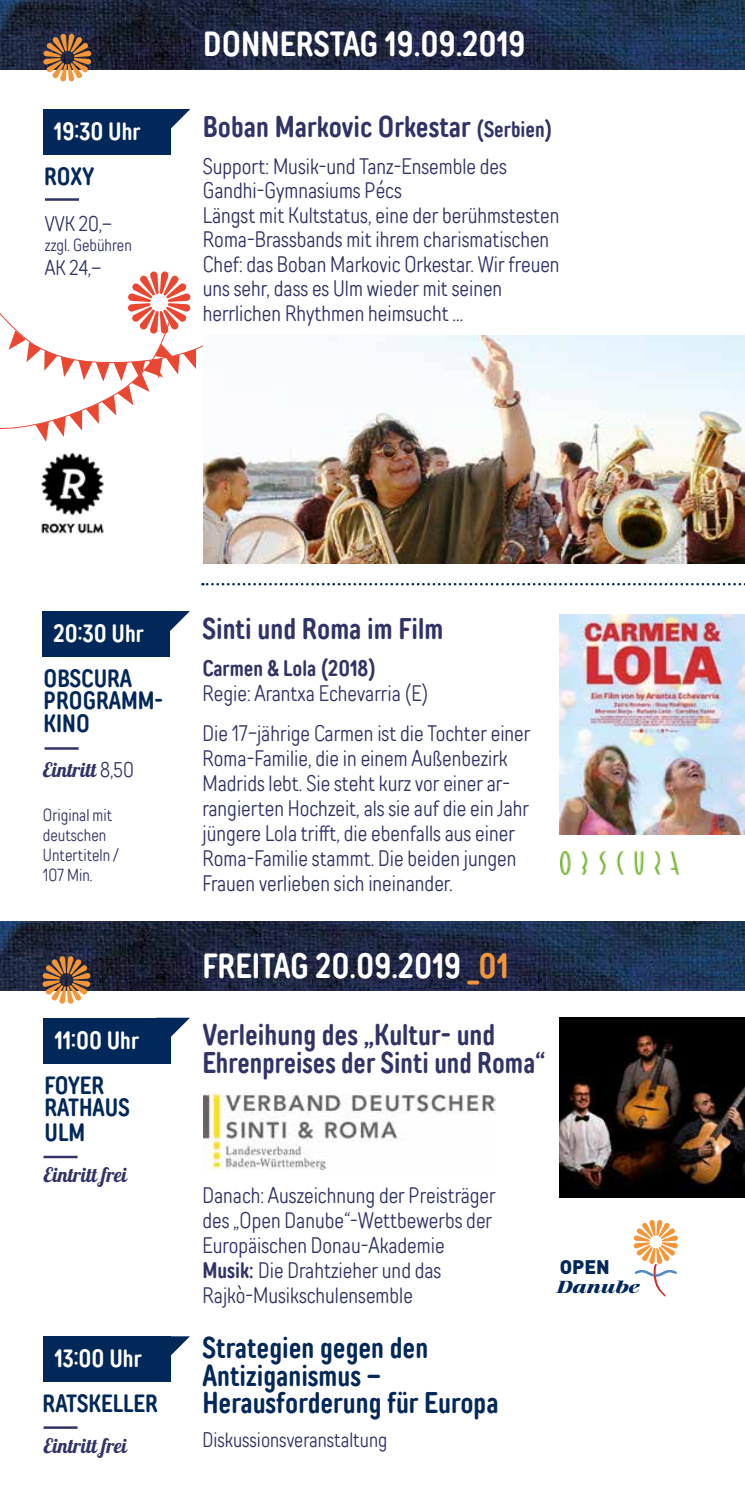
<style>
.page{position:relative;width:745px;height:1489px;background:#fff}
.page>*{position:absolute;margin:0;border:0;box-sizing:border-box;transform-origin:0 0}
.t1{font:35px "TT Rounds Neue Com D Bold";color:#fff}
.t2{font:30px/27.5px "TT Rounds Neue Com D Bold";color:#313366}
.t3{font:30px/27.5px "TT Rounds Neue Com D Bold";color:#022859}
.t4{font:25px/22.5px "TT Rounds Neue Com D Bold";color:#022859}
.t5{font:25px "TT Rounds Neue Com D Bold";color:#fff}
.t6{font:300 22.5px/25px "TT Rounds Neue Comp";color:#313366}
.t7{font:22.5px "TT Rounds Neue Com D Bold";color:#313366}
.t8{font:300 21.25px "TT Rounds Neue Comp";color:#313366}
.t9{font:20px "Lobster 1.4";color:#313366}
.t10{font:900 19.5px "DIN";color:#022859}
.t11{font:300 17.5px/20px "TT Rounds Neue Comp";color:#313366}
.t12{font:italic 700 17.25px "Walbaum 18 pt";color:#022859}
.s1{font-size:22.5px}
.s2{font-family:"TT Rounds Neue Comp";font-weight:300;font-size:21.25px}
.s3{color:#f49638}
.s4{font-family:"TT Rounds Neue Com D Bold";font-weight:400}
</style>
<div class="page">
<img style="left:0;top:921px;width:744px;height:69px">
<img style="left:0;top:0;width:744px;height:69px">
<svg style="left:42px;top:955px;width:49px;height:48px;background:#a07858"></svg>
<svg style="left:43px;top:33px;width:49px;height:49px;background:#a17a5a"></svg>
<div style="left:43px;top:1017px;width:128px;height:46px;background:#022859"></div>
<svg style="left:156px;top:1017px;width:34px;height:20px"></svg>
<svg style="left:202px;top:583px;width:543px;height:2px"></svg>
<div style="left:43px;top:1336px;width:128px;height:45px;background:#022859"></div>
<svg style="left:171px;top:1336px;width:19px;height:19px"></svg>
<img style="left:559px;top:614px;width:185px;height:220px">
<div style="left:43px;top:611px;width:127px;height:45px;background:#022859"></div>
<svg style="left:170px;top:611px;width:20px;height:20px"></svg>
<hr style="left:44px;top:747px;width:35px;height:2px;background:#313366">
<img style="left:559px;top:1017px;width:184px;height:180px">
<div style="left:43px;top:109px;width:127px;height:46px;background:#022859"></div>
<svg style="left:170px;top:109px;width:20px;height:34px"></svg>
<hr style="left:45px;top:198px;width:34px;height:3px;background:#313366">
<img style="left:560px;top:851px;width:117px;height:23px">
<svg style="left:0;top:271px;width:203px;height:171px"></svg>
<hr style="left:43px;top:1155px;width:34px;height:3px;background:#313366">
<hr style="left:43px;top:1426px;width:34px;height:2px;background:#313366">
<img style="left:203px;top:335px;width:540px;height:229px">
<svg style="left:633px;top:1220px;width:45px;height:76px"></svg>
<img style="left:203px;top:1094px;width:292px;height:75px">
<img style="left:41px;top:452px;width:63px;height:82px">
<p class="t5" style="left:54px;top:115px;width:88px">19:30 Uhr</p>
<p class="t4" style="left:44px;top:165px;width:51px">ROXY</p>
<p class="t8" style="left:45px;top:210px;width:63px">VVK 20,--</p>
<p class="t11" style="left:45px;top:235px;width:88px">zzgl. Gebühren</p>
<p class="t8" style="left:45px;top:254px;width:52px">AK 24,--</p>
<h1 class="t1" style="left:203px;top:21px;width:323px">DONNERSTAG 19.09.2019</h1>
<h2 class="t2" style="left:203px;top:112px;width:351px">Boban Markovic Orkestar <span class="s1">(Serbien)</span></h2>
<p class="t6" style="left:203px;top:153px;width:358px">Support: Musik-und Tanz-Ensemble des Gandhi-Gymnasiums Pécs<br>Längst mit Kultstatus, eine der berühmstesten Roma-Brassbands mit ihrem charismatischen Chef: das Boban Markovic Orkestar. Wir freuen uns sehr, dass es Ulm wieder mit seinen herrlichen Rhythmen heimsucht ...</p>
<p class="t5" style="left:54px;top:617px;width:92px">20:30 Uhr</p>
<p class="t4" style="left:44px;top:667px;width:121px">OBSCURA<br>PROGRAMM-<br>KINO</p>
<p class="t9" style="left:43px;top:756px;width:92px">Eintritt <span class="s2">8,50</span></p>
<p class="t11" style="left:43px;top:804px;width:77px">Original mit deutschen<br>Untertiteln /<br>107 Min.</p>
<p class="t5" style="left:54px;top:1023px;width:86px">11:00 Uhr</p>
<p class="t4" style="left:44px;top:1073px;width:87px">FOYER<br>RATHAUS</p>
<p class="t4" style="left:44px;top:1121px;width:42px">ULM</p>
<p class="t9" style="left:43px;top:1161px;width:85px">Eintritt frei</p>
<p class="t5" style="left:54px;top:1342px;width:89px">13:00 Uhr</p>
<p class="t4" style="left:43px;top:1391px;width:117px">RATSKELLER</p>
<p class="t9" style="left:43px;top:1432px;width:85px">Eintritt frei</p>
<h2 class="t2" style="left:202px;top:614px;width:242px">Sinti und Roma im Film</h2>
<p class="t7" style="left:202px;top:654px;width:175px">Carmen &amp; Lola (2018)</p>
<p class="t6" style="left:202px;top:673px;width:329px;line-height:40px">Regie: Arantxa Echevarria (E)<br>Die 17-jährige Carmen ist die Tochter einer</p>
<p class="t6" style="left:202px;top:745px;width:328px">Roma-Familie, die in einem Außenbezirk Madrids lebt. Sie steht kurz vor einer ar&shy;rangierten Hochzeit, als sie auf die ein Jahr jüngere Lola trifft, die ebenfalls aus einer Roma-Familie stammt. Die beiden jungen Frauen verlieben sich ineinander.</p>
<h1 class="t1" style="left:202px;top:943px;width:307px">FREITAG 20.09.2019 <span class="s3">_01</span></h1>
<h2 class="t2" style="left:202px;top:1021px;width:344px">Verleihung des „Kultur- und<br>Ehrenpreises der Sinti und Roma“</h2>
<p class="t6" style="left:202px;top:1182px;width:294px">Danach: Auszeichnung der Preisträger des „Open Danube“-Wettbewerbs der<br>Europäischen Donau-Akademie<br><span class="s4">Musik:</span> Die Drahtzieher und das<br>Rajkò-Musikschulensemble</p>
<h2 class="t3" style="left:202px;top:1333px;width:297px">Strategien gegen den<br>Antiziganismus –<br>Herausforderung für Europa</h2>
<p class="t8" style="left:202px;top:1426px;width:186px">Diskussionsveranstaltung</p>
<p class="t10" style="left:559px;top:1253px;width:52px">OPEN</p>
<p class="t12" style="left:556px;top:1272px;width:84px">Danube</p>
</div>
